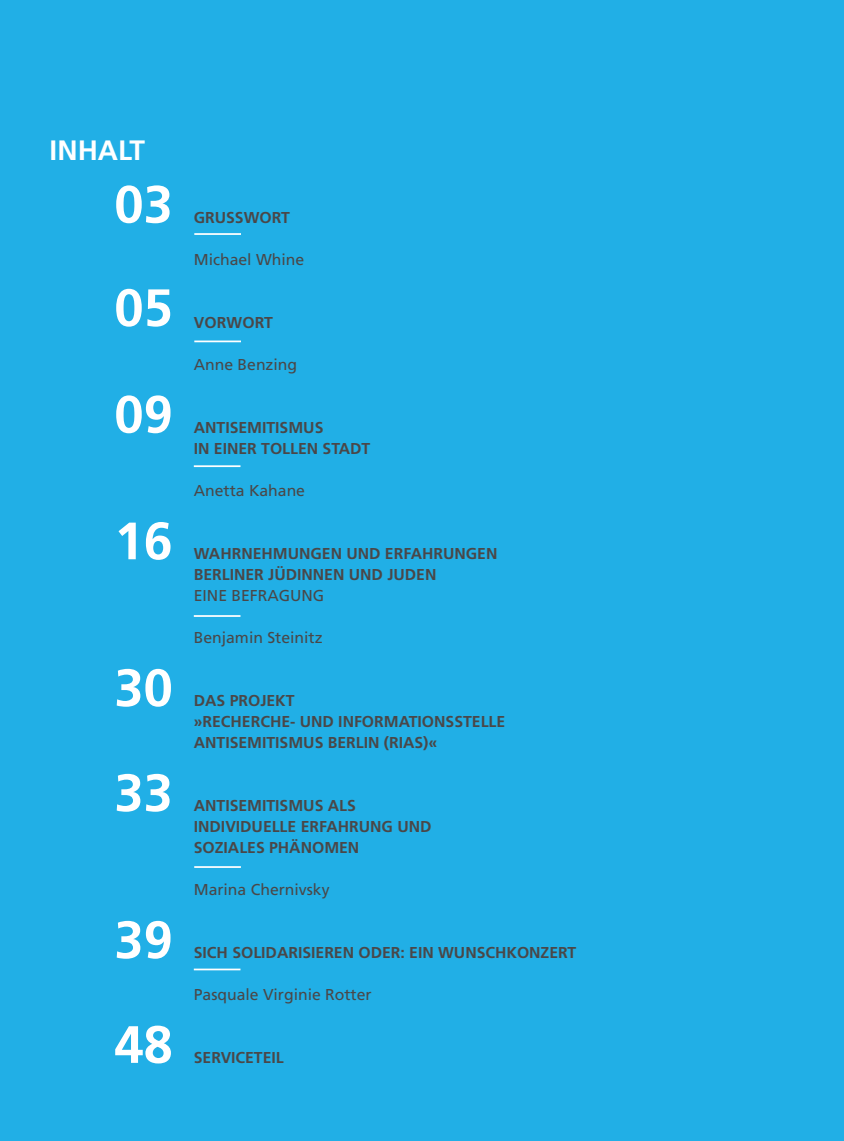
<style>
.page{position:relative;width:844px;height:1141px;background:#fff}
.page>*{position:absolute;margin:0;border:0;box-sizing:border-box;transform-origin:0 0}
.t1{font:700 52.5px/105px "Frutiger LT Std";color:#fff;text-align:justify}
.t2{font:700 28px "Frutiger LT Std";color:#fff}
.t3{font:700 15.75px/21px "Frutiger LT Std";color:#4a4748}
.t4{font:15.75px "Frutiger LT Std";color:#4a4748}
</style>
<div class="page">
<div style="left:0;top:0;width:843px;height:1141px;background:#21afe6"></div>
<hr style="left:194px;top:233px;width:47px;height:2px;background:#fff">
<hr style="left:194px;top:341px;width:47px;height:1px;background:#fff">
<hr style="left:194px;top:465px;width:46px;height:2px;background:#fff">
<hr style="left:194px;top:615px;width:46px;height:2px;background:#fff">
<hr style="left:194px;top:866px;width:47px;height:2px;background:#fff">
<hr style="left:194px;top:969px;width:46px;height:1px;background:#fff">
<h2 class="t2" style="left:50px;top:134px;width:97px">INHALT</h2>
<h1 class="t1" style="left:114px;top:152px;width:60px">03<br>05<br>09</h1>
<h1 class="t1" style="left:114px;top:489px;width:60px">16</h1>
<h1 class="t1" style="left:114px;top:636px;width:60px">30<br>33</h1>
<h1 class="t1" style="left:114px;top:888px;width:60px">39</h1>
<h1 class="t1" style="left:114px;top:992px;width:60px">48</h1>
<p class="t3" style="left:194px;top:207px;width:97px">GRUSSWORT</p>
<p class="t4" style="left:194px;top:250px;width:112px">Michael Whine</p>
<p class="t3" style="left:194px;top:312px;width:81px">VORWORT</p>
<p class="t4" style="left:194px;top:355px;width:105px">Anne Benzing</p>
<p class="t3" style="left:194px;top:417px;width:178px">ANTISEMITISMUS<br>IN EINER TOLLEN STADT</p>
<p class="t4" style="left:194px;top:481px;width:113px">Anetta Kahane</p>
<p class="t3" style="left:194px;top:543px;width:305px">WAHRNEHMUNGEN UND ERFAHRUNGEN<br>BERLINER JÜDINNEN UND JUDEN</p>
<p class="t4" style="left:194px;top:586px;width:132px">EINE BEFRAGUNG</p>
<p class="t4" style="left:194px;top:628px;width:130px">Benjamin Steinitz</p>
<p class="t3" style="left:194px;top:690px;width:313px">DAS PROJEKT<br>»RECHERCHE- UND INFORMATIONSSTELLE<br>ANTISEMITISMUS BERLIN (RIAS)«</p>
<p class="t3" style="left:194px;top:795px;width:239px">ANTISEMITISMUS ALS<br>INDIVIDUELLE ERFAHRUNG UND<br>SOZIALES PHÄNOMEN</p>
<p class="t4" style="left:194px;top:880px;width:137px">Marina Chernivsky</p>
<p class="t3" style="left:194px;top:942px;width:384px">SICH SOLIDARISIEREN ODER: EIN WUNSCHKONZERT</p>
<p class="t4" style="left:194px;top:985px;width:179px">Pasquale Virginie Rotter</p>
<p class="t3" style="left:194px;top:1047px;width:91px">SERVICETEIL</p>
</div>
